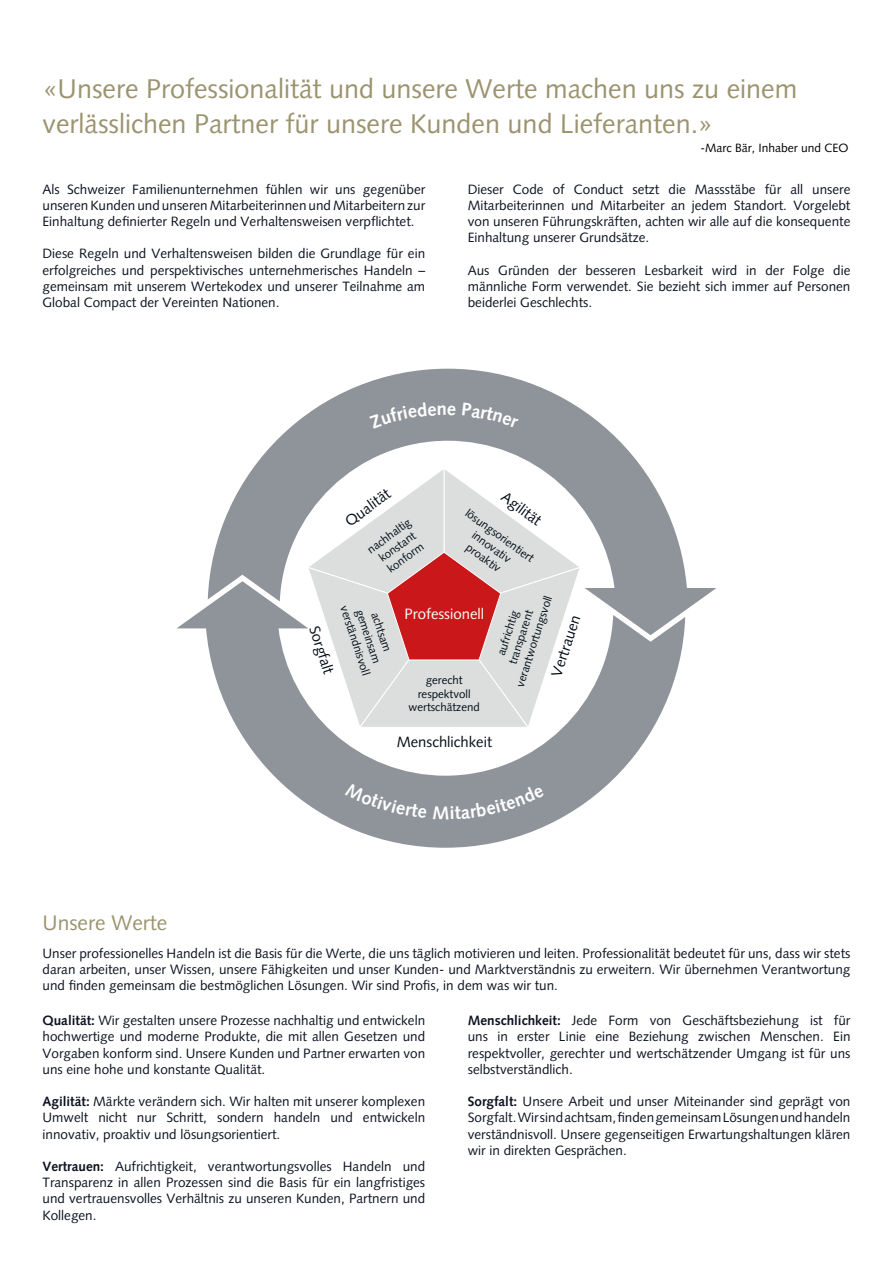
<style>
.page{position:relative;width:893px;height:1263px;background:#fff}
.page>*{position:absolute;margin:0;border:0;box-sizing:border-box;transform-origin:0 0}
.t1{font:27px/34.5px "Syntax LTCE";color:#9b9370}
.t2{font:21px "Syntax LTCE";color:#9b9370}
.t3{font:15px "Syntax LTCE";color:#fff}
.t4{font:14.85px "Syntax LTCE";color:#030d18}
.t5{font:13.5px/16.2px "Syntax LTCE";color:#0c1220;text-align:justify}
.t6{font:12px "Syntax LTCE";color:#000}
.t7{font:11.4px/13.8px "Syntax LTCE";color:#030d18;text-align:center}
.s1{font-weight:700}
</style>
<div class="page">
<svg style="left:209px;top:369px;width:507px;height:251px"></svg>
<svg style="left:176px;top:581px;width:509px;height:267px"></svg>
<svg style="left:306px;top:466px;width:276px;height:263px"></svg>
<div style="left:369px;top:402px;width:87px;height:26px;background:#8f949b"></div>
<svg style="left:462px;top:403px;width:57px;height:25px"></svg>
<div style="left:345px;top:783px;width:82px;height:35px;background:#8f949b"></div>
<div style="left:433px;top:786px;width:112px;height:33px;background:#8f949b"></div>
<h1 class="t1" style="left:43px;top:72px;width:756px">«Unsere Professionalität und unsere Werte machen uns zu einem verlässlichen Partner für unsere Kunden und Lieferanten.»</h1>
<p class="t6" style="left:701px;top:140px;width:150px">-Marc Bär, Inhaber und CEO</p>
<p class="t5" style="left:43px;top:181px;width:384px">Als Schweizer Familienunternehmen fühlen wir uns gegenüber unseren Kunden und unseren Mitarbeiterinnen und Mitarbeitern zur Einhaltung definierter Regeln und Verhaltensweisen verpflichtet.</p>
<p class="t5" style="left:43px;top:246px;width:384px">Diese Regeln und Verhaltensweisen bilden die Grundlage für ein erfolgreiches und perspektivisches unternehmerisches Handeln – gemeinsam mit unserem Wertekodex und unserer Teilnahme am Global Compact der Vereinten Nationen.</p>
<p class="t5" style="left:468px;top:181px;width:384px">Dieser Code of Conduct setzt die Massstäbe für all unsere Mitarbeiterinnen und Mitarbeiter an jedem Standort. Vorgelebt von unseren Führungskräften, achten wir alle auf die konsequente Einhaltung unserer Grundsätze.</p>
<p class="t5" style="left:468px;top:262px;width:384px">Aus Gründen der besseren Lesbarkeit wird in der Folge die männliche Form verwendet. Sie bezieht sich immer auf Personen beiderlei Geschlechts.</p>
<p class="t4" style="left:342px;top:516px;width:54px;rotate:-36deg">Qualität</p>
<p class="t4" style="left:508px;top:488px;width:47px;rotate:36deg">Agilität</p>
<p class="t7" style="left:471px;top:506px;width:83px;rotate:36deg">lösungsorientiert innovativ proaktiv</p>
<p class="t7" style="left:487px;top:676px;width:96px;rotate:-72deg">aufrichtig transparent verantwortungsvoll</p>
<p class="t7" style="left:365px;top:545px;width:52px;rotate:-36deg">nachhaltig konstant konform</p>
<p class="t7" style="left:351px;top:604px;width:74px;rotate:72deg">verständnisvoll</p>
<p class="t3" style="left:404px;top:604px;width:81px">Professionell</p>
<p class="t7" style="left:366px;top:607px;width:58px;rotate:72deg">gemeinsam</p>
<p class="t7" style="left:382px;top:610px;width:42px;rotate:72deg">achtsam</p>
<p class="t4" style="left:548px;top:674px;width:65px;rotate:-72deg">Vertrauen</p>
<p class="t4" style="left:322px;top:623px;width:51px;rotate:72deg">Sorgfalt</p>
<p class="t7" style="left:409px;top:673px;width:73px">gerecht respektvoll wertschätzend</p>
<p class="t4" style="left:397px;top:733px;width:97px">Menschlichkeit</p>
<h2 class="t2" style="left:43px;top:910px;width:126px">Unsere Werte</h2>
<p class="t5" style="left:43px;top:945px;width:809px">Unser professionelles Handeln ist die Basis für die Werte, die uns täglich motivieren und leiten. Professionalität bedeutet für uns, dass wir stets daran arbeiten, unser Wissen, unsere Fähigkeiten und unser Kunden- und Marktverständnis zu erweitern. Wir übernehmen Verantwortung und finden gemeinsam die bestmöglichen Lösungen. Wir sind Profis, in dem was wir tun.</p>
<p class="t5" style="left:43px;top:1012px;width:384px"><span class="s1">Qualität:</span> Wir gestalten unsere Prozesse nachhaltig und entwickeln hochwertige und moderne Produkte, die mit allen Gesetzen und Vorgaben konform sind. Unsere Kunden und Partner erwarten von uns eine hohe und konstante Qualität.</p>
<p class="t5" style="left:43px;top:1093px;width:384px"><span class="s1">Agilität:</span> Märkte verändern sich. Wir halten mit unserer komplexen Umwelt nicht nur Schritt, sondern handeln und entwickeln innovativ, proaktiv und lösungsorientiert.</p>
<p class="t5" style="left:43px;top:1158px;width:384px"><span class="s1">Vertrauen:</span> Aufrichtigkeit, verantwortungsvolles Handeln und Transparenz in allen Prozessen sind die Basis für ein langfristiges und vertrauensvolles Verhältnis zu unseren Kunden, Partnern und Kollegen.</p>
<p class="t5" style="left:468px;top:1012px;width:384px"><span class="s1">Menschlichkeit:</span> Jede Form von Geschäftsbeziehung ist für uns in erster Linie eine Beziehung zwischen Menschen. Ein respektvoller, gerechter und wertschätzender Umgang ist für uns selbstverständlich.</p>
<p class="t5" style="left:468px;top:1093px;width:384px"><span class="s1">Sorgfalt:</span> Unsere Arbeit und unser Miteinander sind geprägt von Sorgfalt. Wir sind achtsam, finden gemeinsam Lösungen und handeln verständnisvoll. Unsere gegenseitigen Erwartungshaltungen klären wir in direkten Gesprächen.</p>
</div>
